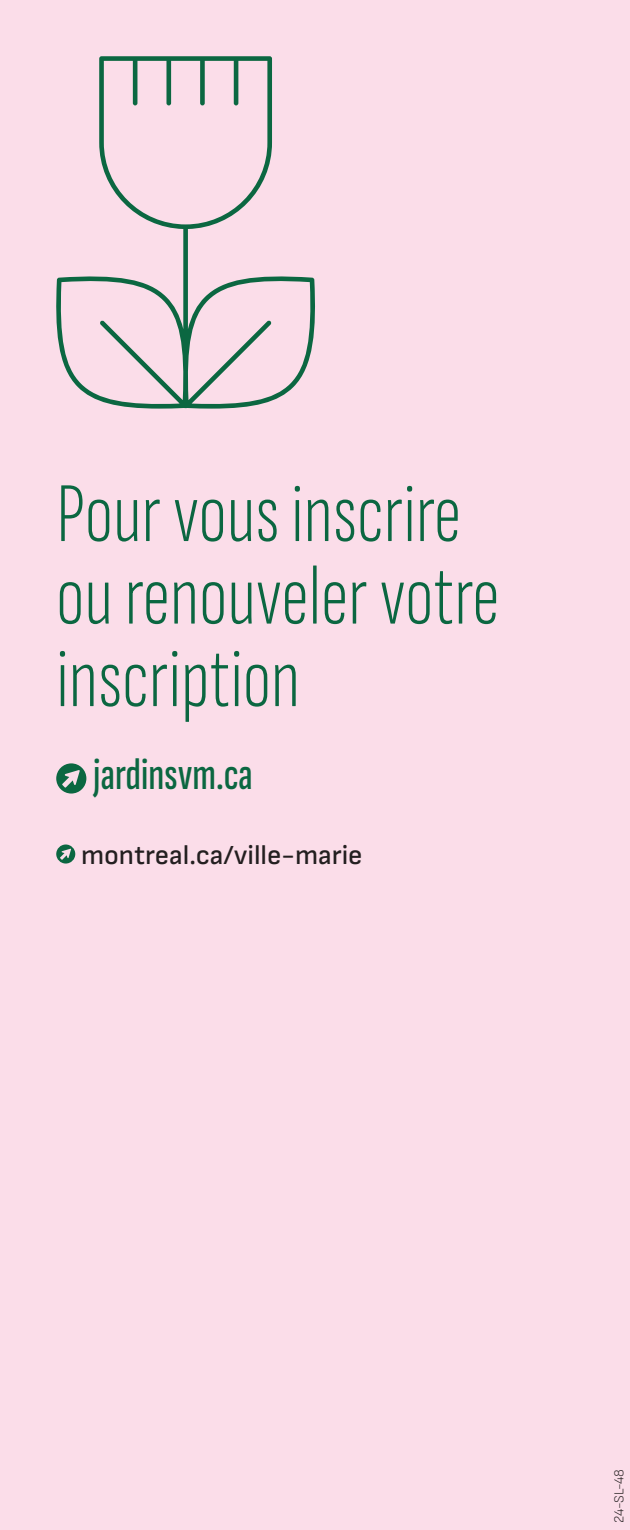
<style>
.page{position:relative;width:630px;height:1530px;background:#fbdde9}
.page>*{position:absolute;margin:0;border:0;box-sizing:border-box;transform-origin:0 0}
.t1{font:300 extra-condensed 85px/82.5px "Sofia Sans";color:#0b6741}
.t2{font:500 extra-condensed 45px "Sofia Sans";color:#0b6741}
.t3{font:500 27.5px "Sofia Sans";color:#231f20}
.t4{font:300 13.75px "Sofia Sans";color:#231f20}
</style>
<div class="page">
<svg style="left:56px;top:763px;width:30px;height:31px"></svg>
<svg style="left:56px;top:845px;width:19px;height:19px"></svg>
<svg style="left:56px;top:56px;width:259px;height:353px"></svg>
<p class="t1" style="left:56px;top:472px;width:445px">Pour vous inscrire ou renouveler votre inscription</p>
<p class="t2" style="left:94px;top:749px;width:161px">jardinsvm.ca</p>
<p class="t3" style="left:81px;top:839px;width:283px">montreal.ca/ville-marie</p>
<p class="t4" style="left:611px;top:1523px;width:55px;rotate:-90deg">24-SL-48</p>
</div>
